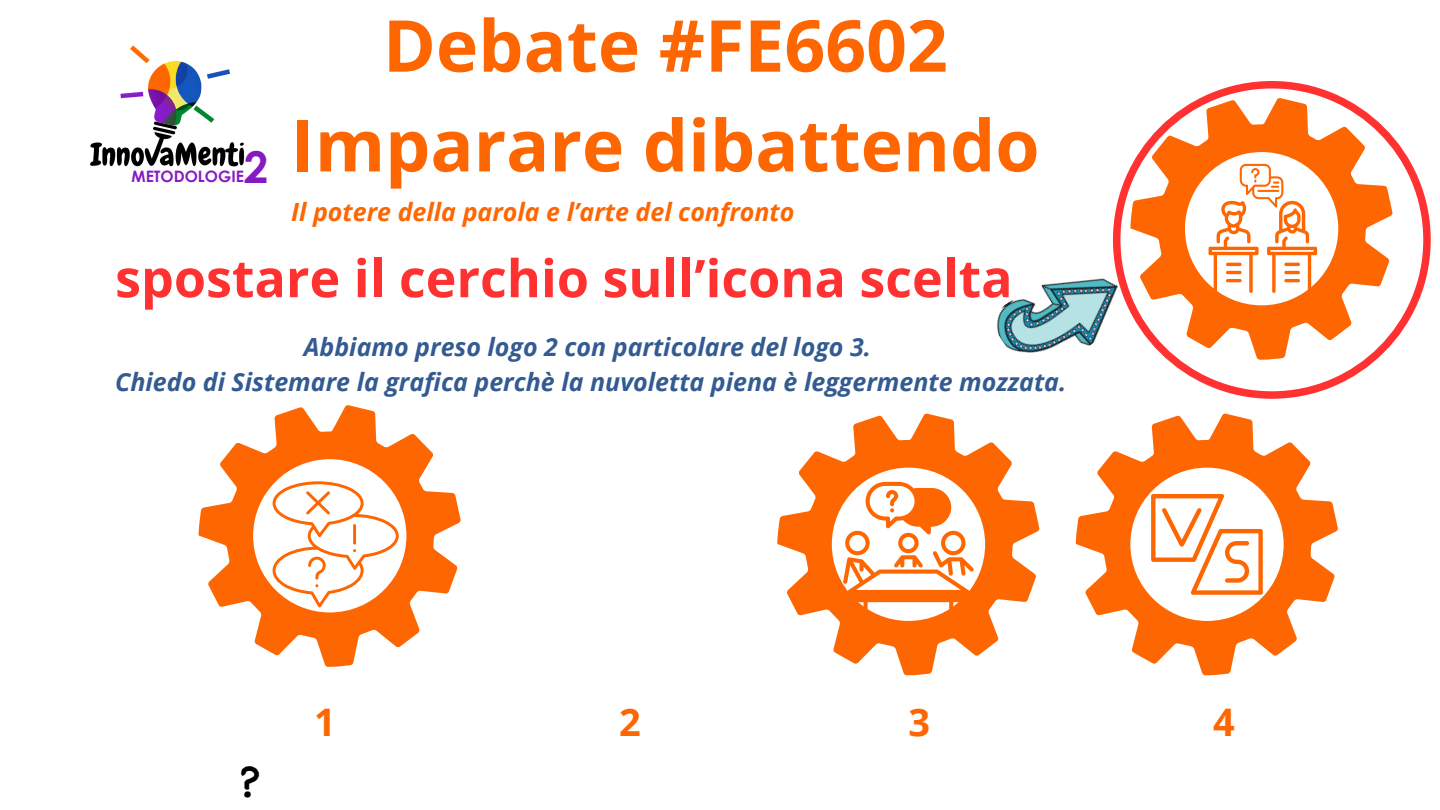
<style>
.page{position:relative;width:1440px;height:810px;background:#fff}
.page>*{position:absolute;margin:0;border:0;box-sizing:border-box;transform-origin:0 0}
.t1{font:700 71.6px "Open Sans";color:#fe6602}
.t2{font:700 52px "Open Sans";color:#ff3131}
.t3{font:47px "puimek";color:#000}
.t4{font:700 43.9px "Century Gothic";color:#851ac3}
.t5{font:700 38px "Open Sans";color:#fe6602}
.t6{font:italic 700 25px "Open Sans";color:#335b92}
.t7{font:italic 700 25px "Open Sans";color:#fe6602}
.t8{font:700 15.7px "Century Gothic";color:#851ac3}
</style>
<div class="page">
<svg style="left:199px;top:405px;width:262px;height:262px"></svg>
<svg style="left:273px;top:481px;width:126px;height:126px"></svg>
<svg style="left:777px;top:413px;width:262px;height:262px"></svg>
<svg style="left:1076px;top:413px;width:262px;height:262px"></svg>
<svg style="left:843px;top:482px;width:131px;height:130px"></svg>
<svg style="left:1151px;top:494px;width:112px;height:101px"></svg>
<img style="left:90px;top:139px;width:155px;height:28px">
<img style="left:120px;top:30px;width:111px;height:109px">
<svg style="left:1113px;top:81px;width:318px;height:318px"></svg>
<img style="left:997px;top:247px;width:139px;height:137px">
<svg style="left:1130px;top:98px;width:263px;height:262px"></svg>
<svg style="left:1209px;top:164px;width:108px;height:129px"></svg>
<h3 class="t4" style="left:244px;top:139px;width:26px">2</h3>
<p class="t8" style="left:132px;top:166px;width:114px">METODOLOGIE</p>
<p class="t1" style="left:383px;top:-5px;width:566px">Debate #FE6602</p>
<p class="t1" style="left:291px;top:95px;width:750px">Imparare dibattendo</p>
<p class="t7" style="left:291px;top:194px;width:505px">Il potere della parola e l’arte del confronto</p>
<p class="t2" style="left:115px;top:242px;width:899px">spostare il cerchio sull’icona scelta</p>
<h1 class="t6" style="left:304px;top:329px;width:569px">Abbiamo preso logo 2 con particolare del logo 3.</h1>
<p class="t6" style="left:115px;top:364px;width:953px">Chiedo di Sistemare la grafica perchè la nuvoletta piena è leggermente mozzata.</p>
<p class="t3" style="left:239px;top:737px;width:25px">?</p>
<p class="t5" style="left:314px;top:695px;width:23px">1</p>
<p class="t5" style="left:619px;top:695px;width:23px">2</p>
<p class="t5" style="left:908px;top:695px;width:23px">3</p>
<p class="t5" style="left:1213px;top:695px;width:23px">4</p>
</div>
